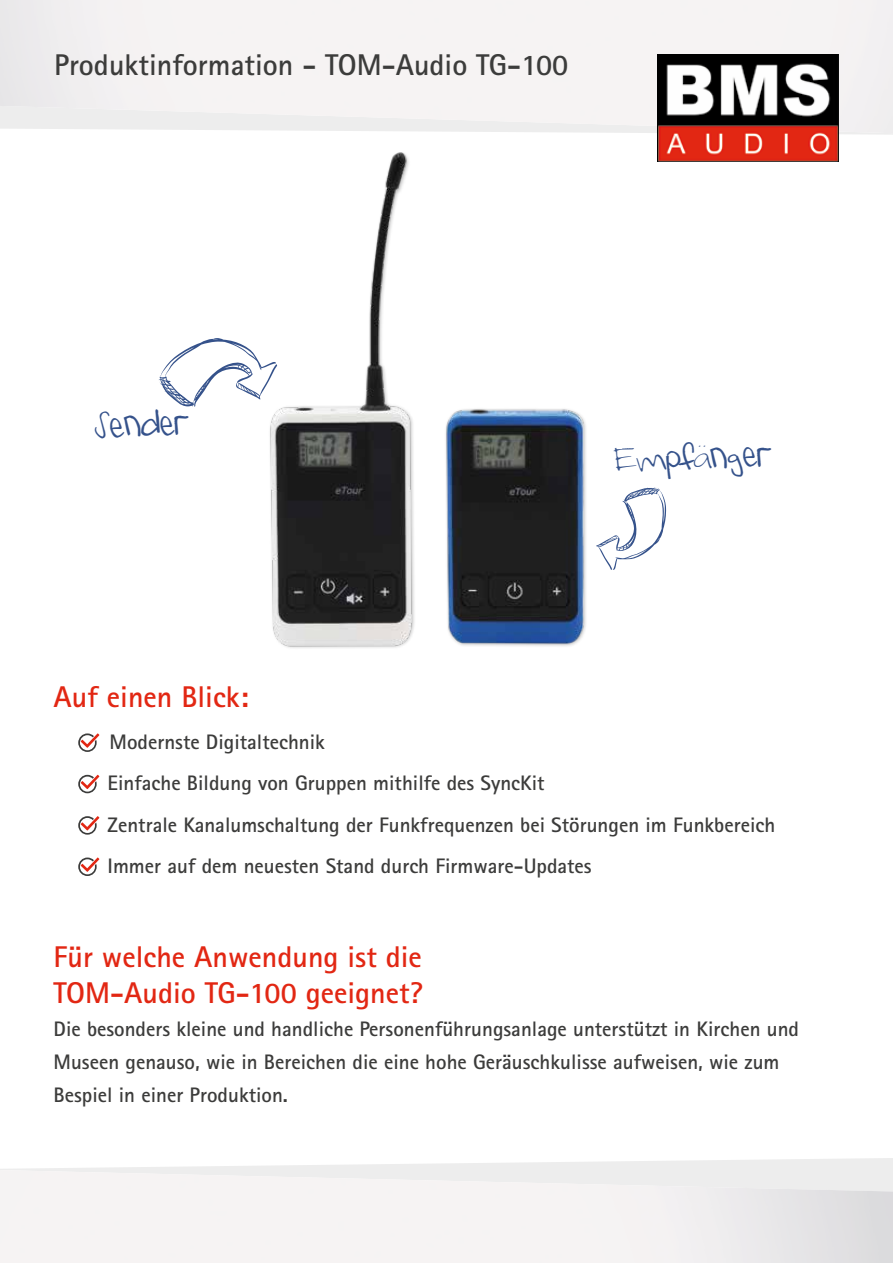
<style>
.page{position:relative;width:893px;height:1263px;background:#fff}
.page>*{position:absolute;margin:0;border:0;box-sizing:border-box;transform-origin:0 0}
.t1{font:39px "Lukas Handwritten";color:#35528b}
.t2{font:700 30px/36px "Rotis Sans Serif Pro";color:#e22713}
.t3{font:700 30px "Rotis Sans Serif Pro";color:#3c3c3b}
.t4{font:700 21px/41.5px "Rotis Sans Serif Pro";color:#3c3c3b}
</style>
<div class="page">
<svg style="left:26px;top:1158px;width:867px;height:11px;fill:#f0f0f0"></svg>
<img style="left:657px;top:54px;width:182px;height:108px">
<svg style="left:604px;top:488px;width:62px;height:82px"></svg>
<svg style="left:159px;top:338px;width:94px;height:69px"></svg>
<img style="left:253px;top:152px;width:162px;height:496px">
<img style="left:445px;top:409px;width:159px;height:237px">
<svg style="left:78px;top:733px;width:21px;height:19px"></svg>
<svg style="left:78px;top:775px;width:21px;height:18px"></svg>
<svg style="left:78px;top:816px;width:21px;height:19px"></svg>
<svg style="left:78px;top:857px;width:21px;height:19px"></svg>
<h2 class="t3" style="left:54px;top:46px;width:516px">Produktinformation - TOM-Audio TG-100</h2>
<h1 class="t1" style="left:93px;top:402px;width:95px;rotate:-2deg">Sender</h1>
<h1 class="t1" style="left:613px;top:436px;width:158px;rotate:-2deg">Empfänger</h1>
<h2 class="t2" style="left:54px;top:679px;width:196px">Auf einen Blick:</h2>
<p class="t4" style="left:108px;top:720px;width:669px">Modernste Digitaltechnik<br>Einfache Bildung von Gruppen mithilfe des SyncKit<br>Zentrale Kanalumschaltung der Funkfrequenzen bei Störungen im Funkbereich Immer auf dem neuesten Stand durch Firmware-Updates</p>
<h2 class="t2" style="left:54px;top:938px;width:371px">Für welche Anwendung ist die<br>TOM-Audio TG-100 geeignet?</h2>
<p class="t4" style="left:54px;top:1012px;width:747px;line-height:33px">Die besonders kleine und handliche Personenführungsanlage unterstützt in Kirchen und<br>Museen genauso, wie in Bereichen die eine hohe Geräuschkulisse aufweisen, wie zum<br>Bespiel in einer Produktion.</p>
</div>
